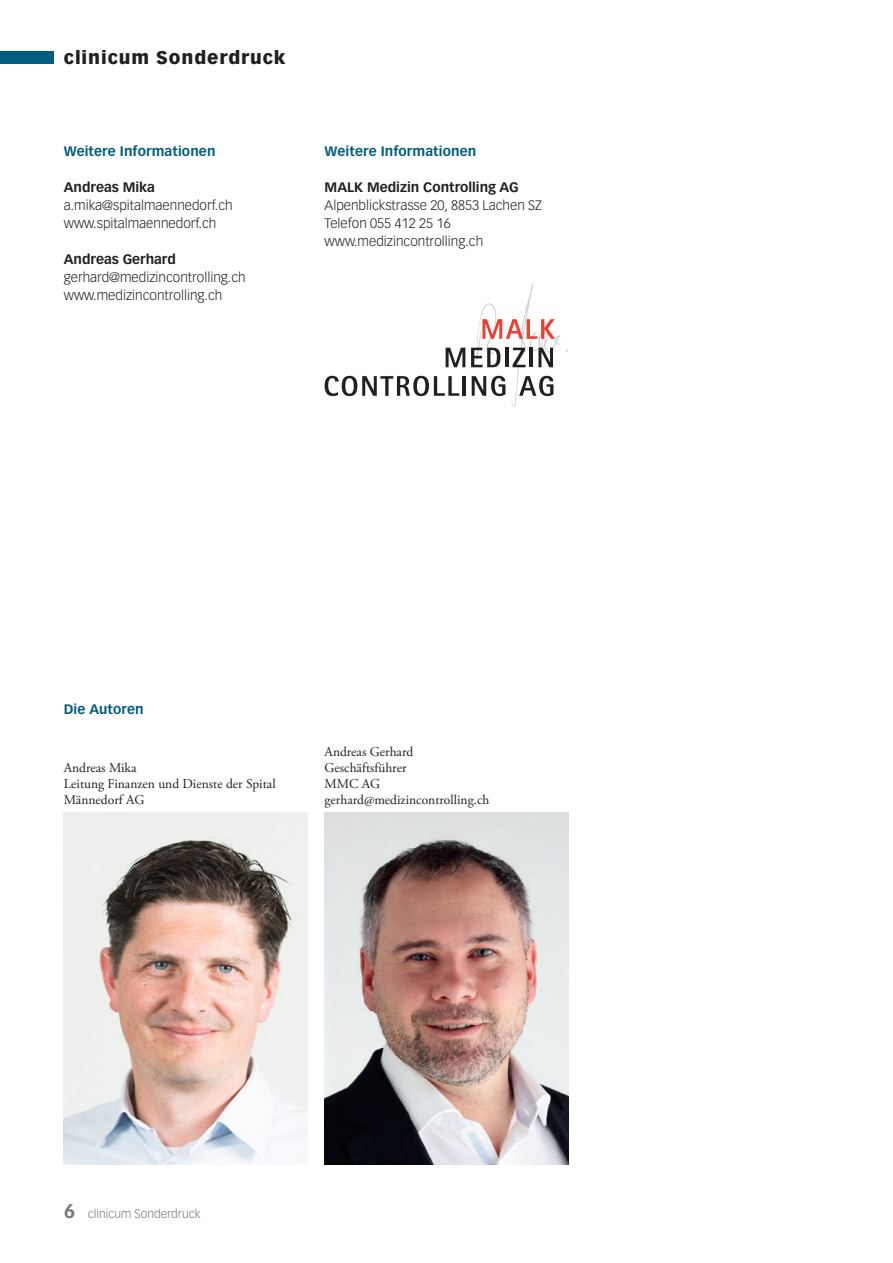
<style>
.page{position:relative;width:893px;height:1263px;background:#fff}
.page>*{position:absolute;margin:0;border:0;box-sizing:border-box;transform-origin:0 0}
.t1{font:900 18px "Vectora LT Std";letter-spacing:.05em;color:#231f20}
._3_Grundtext{font:300 13.5px "Vectora LT Std";color:#231f20}
._5_Legende{font:13.5px/16.2px "Adobe Garamond Pro";color:#231f20}
._8_Zwischentitel{font:700 13.5px "Vectora LT Std";letter-spacing:.005em;color:#005d7d}
._3_Grundtext-2{font:700 13.5px "Vectora LT Std";color:#231f20}
.t2{font:300 12px "Vectora LT Std";color:#76787b}
.s1{font-weight:700;font-size:19.5px}
</style>
<div class="page">
<div style="left:0;top:52px;width:54px;height:12px;background:#005d7d"></div>
<svg style="left:446px;top:348px;width:19px;height:19px"></svg>
<svg style="left:325px;top:376px;width:134px;height:20px"></svg>
<hr style="left:463px;top:376px;width:3px;height:20px;background:#231f20">
<svg style="left:471px;top:283px;width:97px;height:124px"></svg>
<img style="left:64px;top:812px;width:244px;height:352px">
<img style="left:325px;top:812px;width:243px;height:352px">
<h1 class="t1" style="left:64px;top:46px;width:223px">clinicum Sonderdruck</h1>
<p class="_8_Zwischentitel" style="left:64px;top:143px;width:153px">Weitere Informationen</p>
<p class="_3_Grundtext-2" style="left:64px;top:179px;width:93px">Andreas Mika</p>
<p class="_3_Grundtext" style="left:64px;top:197px;width:170px">a.mika@spitalmaennedorf.ch</p>
<p class="_3_Grundtext" style="left:64px;top:215px;width:154px">www.spitalmaennedorf.ch</p>
<p class="_3_Grundtext-2" style="left:64px;top:251px;width:114px">Andreas Gerhard</p>
<p class="_3_Grundtext" style="left:64px;top:269px;width:183px">gerhard@medizincontrolling.ch</p>
<p class="_3_Grundtext" style="left:64px;top:287px;width:160px">www.medizincontrolling.ch</p>
<p class="_8_Zwischentitel" style="left:325px;top:143px;width:153px">Weitere Informationen</p>
<p class="_3_Grundtext-2" style="left:325px;top:179px;width:196px">MALK Medizin Controlling AG</p>
<p class="_3_Grundtext" style="left:325px;top:197px;width:219px">Alpenblickstrasse 20, 8853 Lachen SZ</p>
<p class="_3_Grundtext" style="left:325px;top:215px;width:128px">Telefon 055 412 25 16</p>
<p class="_3_Grundtext" style="left:325px;top:233px;width:160px">www.medizincontrolling.ch</p>
<p class="_8_Zwischentitel" style="left:64px;top:701px;width:82px">Die Autoren</p>
<p class="_5_Legende" style="left:64px;top:760px;width:74px">Andreas Mika</p>
<p class="_5_Legende" style="left:64px;top:776px;width:213px">Leitung Finanzen und Dienste der Spital<br>Männedorf AG</p>
<p class="_5_Legende" style="left:325px;top:744px;width:90px">Andreas Gerhard</p>
<p class="_5_Legende" style="left:325px;top:760px;width:83px">Geschäftsführer</p>
<p class="_5_Legende" style="left:325px;top:776px;width:57px">MMC AG</p>
<p class="_5_Legende" style="left:325px;top:792px;width:166px">gerhard@medizincontrolling.ch</p>
<p class="t2" style="left:64px;top:1207px;width:138px"><span class="s1">6</span> clinicum Sonderdruck</p>
</div>
